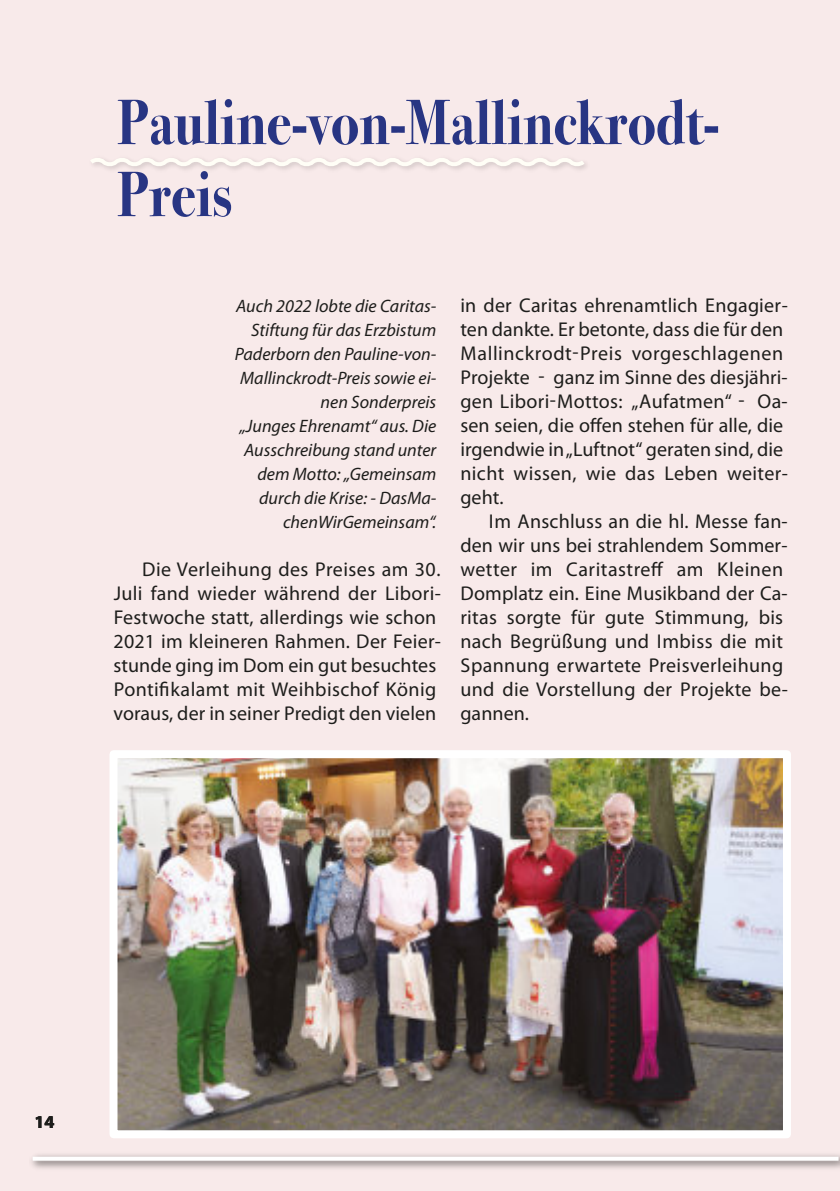
<style>
.page{position:relative;width:840px;height:1191px;background:#fff}
.page>*{position:absolute;margin:0;border:0;box-sizing:border-box;transform-origin:0 0}
.t1{font:700 64px/72px "Bodoni Svty Two ITCTT";color:#283583;scale:.87 1}
.t2{font:20px/24px "Myriad Pro";letter-spacing:.01em;color:#1d1d1b}
.t3{font:italic 18px/24px "Myriad Pro";color:#1d1d1b;text-align:right}
.t4{font:700 18px "Myriad Pro";color:#1d1d1b}
</style>
<div class="page">
<div style="left:0;top:0;width:839px;height:1191px;background:#f8eaea"></div>
<hr style="left:839px;top:0;width:1px;height:1191px;background:#f8eaea">
<svg style="left:33px;top:1156px;width:804px;height:4px;background:#f8f6f6"></svg>
<svg style="left:837px;top:1156px;width:3px;height:11px"></svg>
<img style="left:118px;top:759px;width:663px;height:370px">
<div style="left:109px;top:750px;width:681px;height:388px;border:8px solid #fff"></div>
<svg style="left:90px;top:158px;width:497px;height:12px"></svg>
<h1 class="t1" style="left:117px;top:87px;width:693px">Pauline-von-Mallinckrodt-<br>Preis</h1>
<p class="t3" style="left:234px;top:296px;width:203px">Auch 2022 lobte die Caritas-<br>Stiftung für das Erzbistum<br>Paderborn den Pauline-von-<br>Mallinckrodt-Preis sowie ei&shy;nen Sonderpreis<br>„Junges Ehrenamt“ aus. Die<br>Ausschreibung stand unter dem Motto: „Gemeinsam durch die Krise: - DasMa&shy;chenWirGemeinsam“.</p>
<p class="t2" style="left:113px;top:559px;width:329px;text-indent:29px">Die Verleihung des Preises am 30.<br>Juli fand wieder während der Libori-Festwoche statt, allerdings wie schon 2021 im kleineren Rahmen. Der Feier&shy;stunde ging im Dom ein gut besuchtes Pontifikalamt mit Weihbischof König voraus, der in seiner Predigt den vielen</p>
<p class="t2" style="left:460px;top:295px;width:329px">in der Caritas ehrenamtlich Engagier&shy;ten dankte. Er betonte, dass die für den Mallinckrodt-Preis vorgeschlagenen Projekte - ganz im Sinne des diesjähri&shy;gen Libori-Mottos: „Aufatmen“ - Oa&shy;sen seien, die offen stehen für alle, die irgendwie in„Luftnot“ geraten sind, die nicht wissen, wie das Leben weiter&shy;geht.</p>
<p class="t2" style="left:460px;top:511px;width:329px;text-indent:29px">Im Anschluss an die hl. Messe fan&shy;den wir uns bei strahlendem Sommer&shy;wetter im Caritastreff am Kleinen<br>Domplatz ein. Eine Musikband der Ca&shy;ritas sorgte für gute Stimmung, bis nach Begrüßung und Imbiss die mit<br>Spannung erwartete Preisverleihung und die Vorstellung der Projekte be&shy;gannen.</p>
<p class="t4" style="left:35px;top:1115px;width:21px">14</p>
</div>
